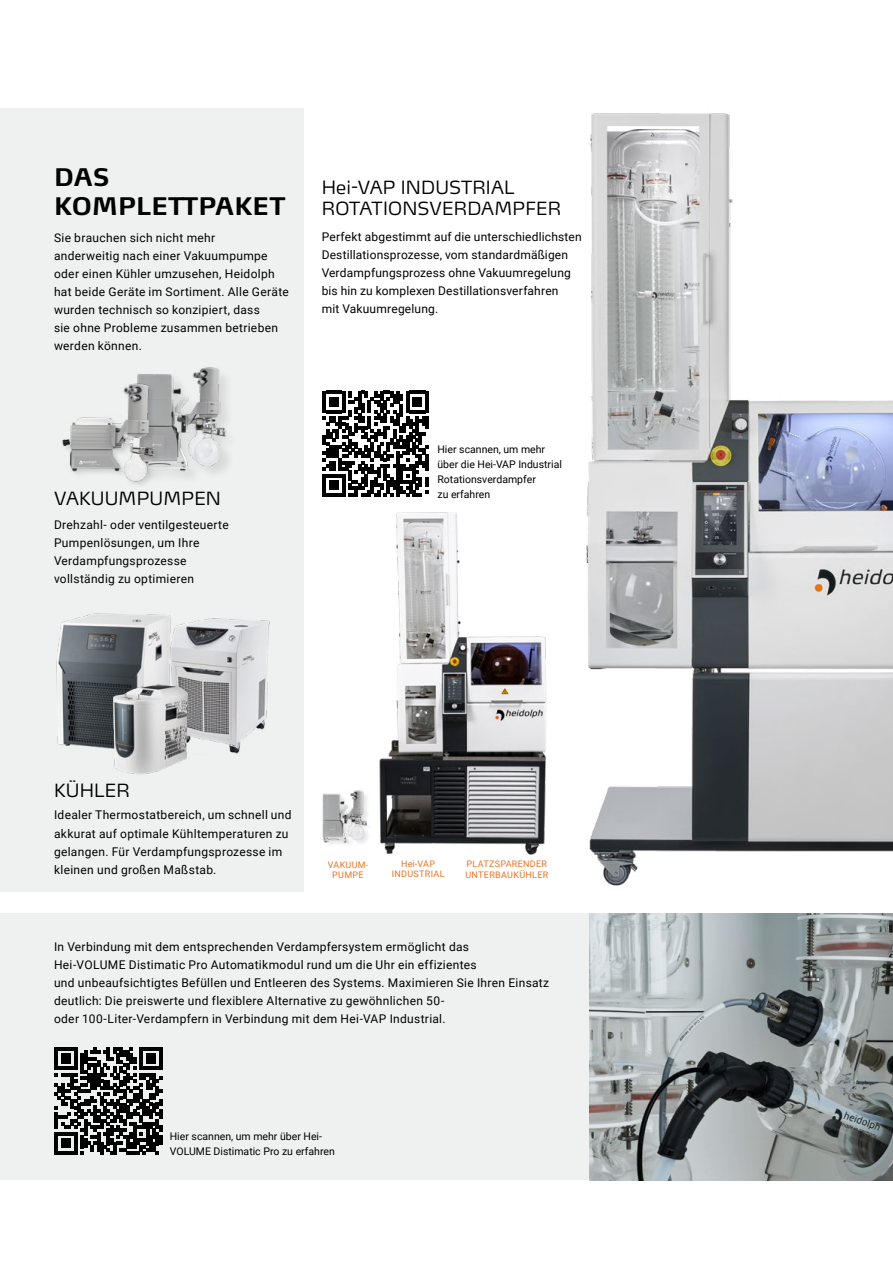
<style>
.page{position:relative;width:893px;height:1263px;background:#fff}
.page>*{position:absolute;margin:0;border:0;box-sizing:border-box;transform-origin:0 0}
.t1{font:700 24px/28.8px "Max OT";letter-spacing:.01em;color:#000}
.t2{font:300 18px/21.6px "Max OT";letter-spacing:.01em;color:#000}
.t3{font:12px/18px "Roboto";letter-spacing:.025em;color:#000}
.t4{font:10.5px/15px "Roboto";color:#000}
.t5{font:9px/10.8px "Roboto";letter-spacing:.035em;color:#ea7424;text-align:center}
</style>
<div class="page">
<div style="left:0;top:914px;width:893px;height:266px;background:#eff0f0"></div>
<svg style="left:54px;top:1047px;width:108px;height:108px"></svg>
<svg style="left:323px;top:391px;width:105px;height:105px"></svg>
<div style="left:0;top:108px;width:304px;height:783px;background:#eff0f0"></div>
<img style="left:56px;top:613px;width:114px;height:136px">
<img style="left:170px;top:617px;width:100px;height:137px">
<img style="left:113px;top:683px;width:77px;height:92px">
<img style="left:586px;top:113px;width:307px;height:773px">
<img style="left:589px;top:914px;width:304px;height:266px">
<img style="left:379px;top:512px;width:168px;height:343px">
<img style="left:137px;top:367px;width:89px;height:105px">
<div style="left:324px;top:792px;width:49px;height:56px;background:#000;opacity:.1"></div>
<img style="left:323px;top:791px;width:44px;height:51px">
<div style="left:61px;top:382px;width:101px;height:107px;background:#000;opacity:.13"></div>
<img style="left:61px;top:383px;width:94px;height:98px">
<h1 class="t1" style="left:54px;top:163px;width:233px">DAS<br>KOMPLETTPAKET</h1>
<h2 class="t2" style="left:322px;top:176px;width:241px">Hei-VAP INDUSTRIAL<br>ROTATIONSVERDAMPFER</h2>
<p class="t3" style="left:54px;top:228px;width:236px">Sie brauchen sich nicht mehr<br>anderweitig nach einer Vakuumpumpe oder einen Kühler umzusehen, Heidolph hat beide Geräte im Sortiment. Alle Geräte wurden technisch so konzipiert, dass<br>sie ohne Probleme zusammen betrieben werden können.</p>
<p class="t3" style="left:322px;top:228px;width:262px">Perfekt abgestimmt auf die unterschiedlichsten Destillationsprozesse, vom standardmäßigen Verdampfungsprozess ohne Vakuumregelung bis hin zu komplexen Destillationsverfahren<br>mit Vakuumregelung.</p>
<h2 class="t2" style="left:54px;top:487px;width:168px">VAKUUMPUMPEN</h2>
<p class="t3" style="left:54px;top:515px;width:176px">Drehzahl- oder ventilgesteuerte<br>Pumpenlösungen, um Ihre<br>Verdampfungsprozesse vollständig zu optimieren</p>
<p class="t4" style="left:437px;top:442px;width:126px">Hier scannen, um mehr über die Hei-VAP Industrial<br>Rotationsverdampfer<br>zu erfahren</p>
<h2 class="t2" style="left:54px;top:779px;width:77px">KÜHLER</h2>
<p class="t3" style="left:54px;top:806px;width:239px">Idealer Thermostatbereich, um schnell und akkurat auf optimale Kühltemperaturen zu gelangen. Für Verdampfungsprozesse im kleinen und großen Maßstab.</p>
<p class="t5" style="left:328px;top:858px;width:42px">VAKUUM-<br>PUMPE</p>
<p class="t5" style="left:392px;top:858px;width:54px">Hei-VAP<br>INDUSTRIAL</p>
<p class="t5" style="left:465px;top:858px;width:85px;text-align:left">PLATZSPARENDER<br>UNTERBAUKÜHLER</p>
<p class="t3" style="left:54px;top:937px;width:497px">In Verbindung mit dem entsprechenden Verdampfersystem ermöglicht das<br>Hei-VOLUME Distimatic Pro Automatikmodul rund um die Uhr ein effizientes<br>und unbeaufsichtigtes Befüllen und Entleeren des Systems. Maximieren Sie Ihren Einsatz deutlich: Die preiswerte und flexiblere Alternative zu gewöhnlichen 50-<br>oder 100-Liter-Verdampfern in Verbindung mit dem Hei-VAP Industrial.</p>
<p class="t4" style="left:170px;top:1128px;width:167px">Hier scannen, um mehr über Hei-<br>VOLUME Distimatic Pro zu erfahren</p>
</div>
